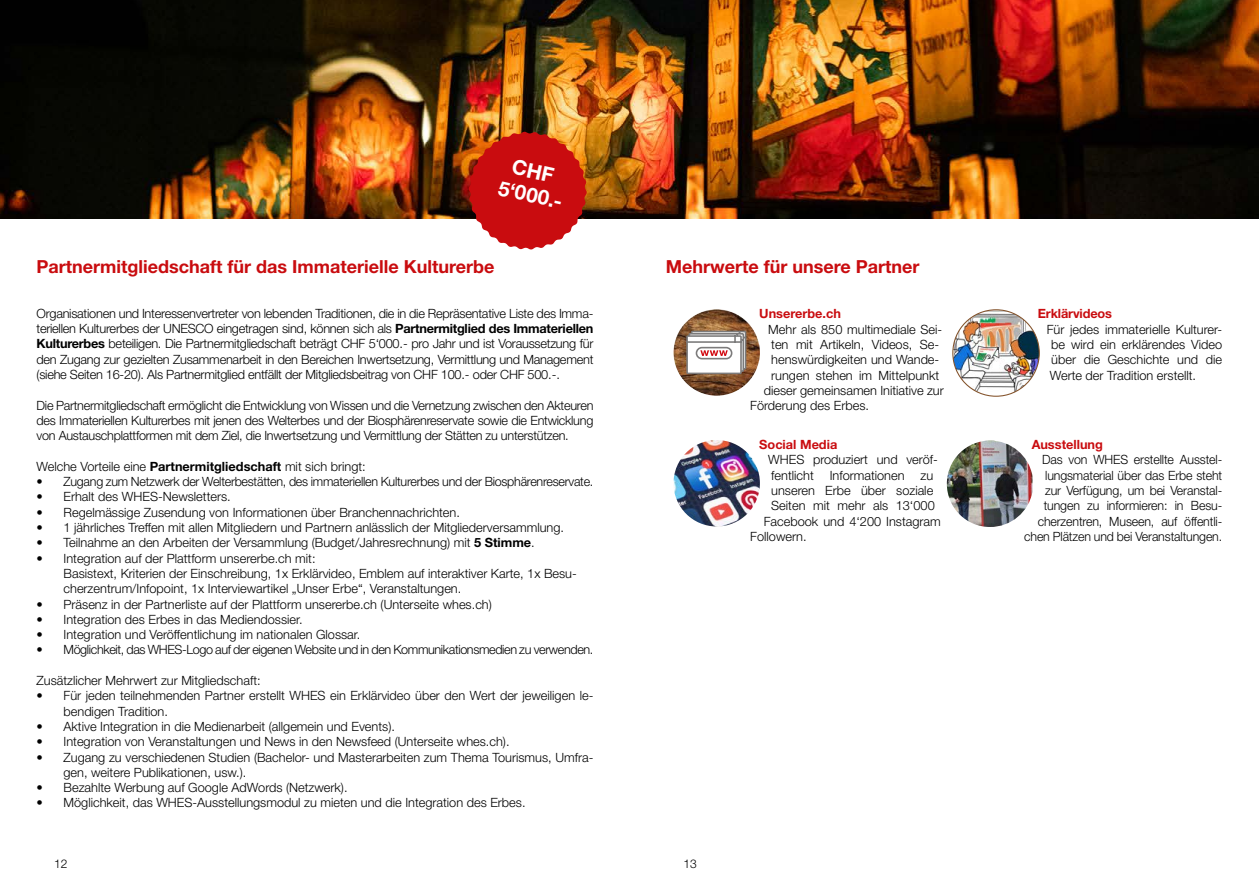
<style>
.page{position:relative;width:1259px;height:893px;background:#fff}
.page>*{position:absolute;margin:0;border:0;box-sizing:border-box;transform-origin:0 0}
.t1{font:700 20.55px/23.5px "Helvetica Neue LT Std";color:#fff;text-align:center}
.t2{font:700 18px "Helvetica Neue LT Std";color:#c90c0f}
.t3{font:300 12.75px/15.3px "Helvetica Neue LT Std";color:#000}
.t4{font:300 12.75px "Helvetica Neue LT Std";letter-spacing:-.02em;color:#000}
.t5{font:300 12.75px "Helvetica Neue LT Std";letter-spacing:-.03em;color:#000}
.t6{font:700 12.75px "Helvetica Neue LT Std";color:#c90c0f}
.t7{font:300 12px "Helvetica Neue LT Std";color:#000}
.s1{font-weight:700}
</style>
<div class="page">
<img style="left:0;top:0;width:1259px;height:218px">
<img style="left:947px;top:441px;width:85px;height:86px">
<img style="left:673px;top:309px;width:87px;height:87px;border-radius:43px">
<img style="left:673px;top:440px;width:87px;height:86px;border-radius:43px">
<svg style="left:685px;top:330px;width:62px;height:45px"></svg>
<div style="left:695px;top:347px;width:37px;height:12px;border:2px solid #7c7b7b;border-radius:6px"></div>
<img style="left:953px;top:310px;width:86px;height:86px;border-radius:43px">
<svg style="left:469px;top:132px;width:118px;height:118px;background:#cd332a"></svg>
<h1 class="t1" style="left:507px;top:152px;width:67px;rotate:13deg">CHF<br>5‘000.-</h1>
<h2 class="t2" style="left:37px;top:256px;width:459px">Partnermitgliedschaft für das Immaterielle Kulturerbe</h2>
<p class="t3" style="left:37px;top:305px;width:558px;text-align:justify">Organisationen und Interessenvertreter von lebenden Traditionen, die in die Repräsentative Liste des Imma&shy;teriellen Kulturerbes der UNESCO eingetragen sind, können sich als <span class="s1">Partnermitglied des Immateriellen Kulturerbes</span> beteiligen. Die Partnermitgliedschaft beträgt CHF 5‘000.- pro Jahr und ist Voraussetzung für den Zugang zur gezielten Zusammenarbeit in den Bereichen Inwertsetzung, Vermittlung und Management (siehe Seiten 16-20). Als Partnermitglied entfällt der Mitgliedsbeitrag von CHF 100.- oder CHF 500.-.</p>
<p class="t3" style="left:37px;top:397px;width:558px;text-align:justify">Die Partnermitgliedschaft ermöglicht die Entwicklung von Wissen und die Vernetzung zwischen den Akteuren des Immateriellen Kulturerbes mit jenen des Welterbes und der Biosphärenreservate sowie die Entwicklung von Austauschplattformen mit dem Ziel, die Inwertsetzung und Vermittlung der Stätten zu unterstützen.</p>
<p class="t3" style="left:37px;top:458px;width:331px">Welche Vorteile eine <span class="s1">Partnermitgliedschaft</span> mit sich bringt:</p>
<p class="t4" style="left:37px;top:474px;width:558px">• Zugang zum Netzwerk der Welterbestätten, des immateriellen Kulturerbes und der Biosphärenreservate.</p>
<p class="t3" style="left:37px;top:489px;width:196px">• Erhalt des WHES-Newsletters.</p>
<p class="t3" style="left:37px;top:504px;width:425px">• Regelmässige Zusendung von Informationen über Branchennachrichten.</p>
<p class="t3" style="left:37px;top:520px;width:529px">• 1 jährliches Treffen mit allen Mitgliedern und Partnern anlässlich der Mitgliederversammlung.</p>
<p class="t3" style="left:37px;top:535px;width:500px">• Teilnahme an den Arbeiten der Versammlung (Budget/Jahresrechnung) mit <span class="s1">5 Stimme</span>.</p>
<p class="t3" style="left:64px;top:550px;width:515px;text-indent:-27px">• Integration auf der Plattform unsererbe.ch mit:<br>Basistext, Kriterien der Einschreibung, 1x Erklärvideo, Emblem auf interaktiver Karte, 1x Besu&shy;cherzentrum/Infopoint, 1x Interviewartikel „Unser Erbe“, Veranstaltungen.</p>
<p class="t3" style="left:37px;top:596px;width:457px">• Präsenz in der Partnerliste auf der Plattform unsererbe.ch (Unterseite whes.ch)</p>
<p class="t3" style="left:37px;top:611px;width:267px">• Integration des Erbes in das Mediendossier.</p>
<p class="t3" style="left:37px;top:627px;width:325px">• Integration und Veröffentlichung im nationalen Glossar.</p>
<p class="t5" style="left:37px;top:642px;width:558px">• Möglichkeit, das WHES-Logo auf der eigenen Website und in den Kommunikationsmedien zu verwenden.</p>
<p class="t3" style="left:37px;top:673px;width:226px">Zusätzlicher Mehrwert zur Mitgliedschaft:</p>
<p class="t3" style="left:64px;top:688px;width:531px;text-indent:-27px">• Für jeden teilnehmenden Partner erstellt WHES ein Erklärvideo über den Wert der jeweiligen le&shy;bendigen Tradition.</p>
<p class="t3" style="left:37px;top:718px;width:360px">• Aktive Integration in die Medienarbeit (allgemein und Events).</p>
<p class="t3" style="left:37px;top:734px;width:474px">• Integration von Veranstaltungen und News in den Newsfeed (Unterseite whes.ch).</p>
<p class="t3" style="left:64px;top:749px;width:531px;text-indent:-27px">• Zugang zu verschiedenen Studien (Bachelor- und Masterarbeiten zum Thema Tourismus, Umfra&shy;gen, weitere Publikationen, usw.).</p>
<p class="t3" style="left:37px;top:780px;width:312px">• Bezahlte Werbung auf Google AdWords (Netzwerk).</p>
<p class="t3" style="left:37px;top:795px;width:490px">• Möglichkeit, das WHES-Ausstellungsmodul zu mieten und die Integration des Erbes.</p>
<h2 class="t2" style="left:666px;top:256px;width:255px">Mehrwerte für unsere Partner</h2>
<p class="t6" style="left:759px;top:306px;width:83px">Unsererbe.ch</p>
<p class="t3" style="left:768px;top:321px;width:175px">Mehr als 850 multimediale Sei-</p>
<p class="t3" style="left:771px;top:336px;width:170px">ten mit Artikeln, Videos, Se-</p>
<p class="t3" style="left:771px;top:352px;width:170px">henswürdigkeiten und Wande-</p>
<p class="t3" style="left:771px;top:367px;width:170px">rungen stehen im Mittelpunkt</p>
<p class="t3" style="left:764px;top:382px;width:182px">dieser gemeinsamen Initiative zur</p>
<p class="t3" style="left:750px;top:398px;width:120px">Förderung des Erbes.</p>
<p class="t6" style="left:759px;top:437px;width:80px">Social Media</p>
<p class="t3" style="left:768px;top:452px;width:171px">WHES produziert und veröf&shy;fentlicht</p>
<p class="t3" style="left:829px;top:467px;width:76px">Informationen</p>
<p class="t3" style="left:920px;top:467px;width:14px">zu</p>
<p class="t3" style="left:771px;top:483px;width:163px">unseren Erbe über soziale</p>
<p class="t3" style="left:771px;top:498px;width:165px">Seiten mit mehr als 13‘000</p>
<p class="t3" style="left:764px;top:513px;width:179px">Facebook und 4‘200 Instagram</p>
<p class="t3" style="left:750px;top:528px;width:58px">Followern.</p>
<p class="t7" style="left:54px;top:856px;width:15px">12</p>
<p class="t7" style="left:683px;top:856px;width:15px">13</p>
<p class="t6" style="left:1037px;top:306px;width:76px">Erklärvideos</p>
<p class="t3" style="left:1046px;top:321px;width:177px;text-align:justify">Für jedes immaterielle Kulturer&shy;be wird ein erklärendes Video über die Geschichte und die Werte der Tradition erstellt.</p>
<p class="t6" style="left:1031px;top:437px;width:73px">Ausstellung</p>
<p class="t3" style="left:1024px;top:452px;width:200px;text-align:right">Das von WHES erstellte Ausstel&shy;lungsmaterial über das Erbe steht<br>zur Verfügung, um bei Veranstal&shy;tungen zu informieren: in Besu&shy;cherzentren, Museen, auf öffentli&shy;chen Plätzen und bei Veranstaltungen.</p>
</div>
